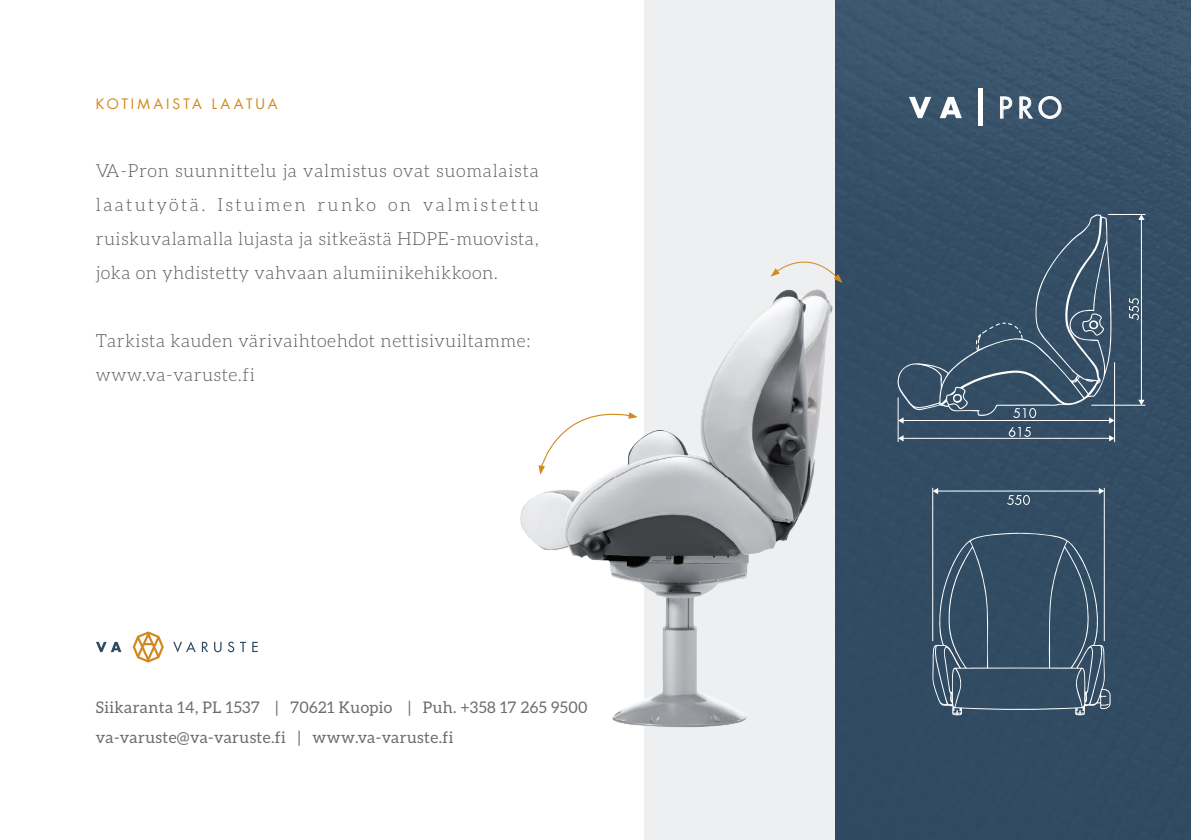
<style>
.page{position:relative;width:1191px;height:840px;background:#fff}
.page>*{position:absolute;margin:0;border:0;box-sizing:border-box;transform-origin:0 0}
.t1{font:28.2px "Futura Std";color:#fff}
.t2{font:300 18px/34px "Aleo";letter-spacing:.025em;color:#57585a;text-align:justify}
.t3{font:16px/30px "Aleo";letter-spacing:.025em;color:#6c6d70}
.t4{font:14px "Futura Std";letter-spacing:.215em;color:#d3881b}
</style>
<div class="page">
<div style="left:835px;top:0;width:356px;height:839px;background:#37526a"></div>
<svg style="left:909px;top:97px;width:22px;height:21px"></svg>
<svg style="left:939px;top:97px;width:23px;height:21px"></svg>
<div style="left:978px;top:89px;width:5px;height:37px;background:#fff"></div>
<div style="left:644px;top:0;width:191px;height:839px;background:#edeff0"></div>
<svg style="left:133px;top:631px;width:31px;height:31px"></svg>
<svg style="left:96px;top:641px;width:25px;height:10px"></svg>
<svg style="left:173px;top:641px;width:23px;height:11px"></svg>
<svg style="left:202px;top:641px;width:6px;height:10px"></svg>
<svg style="left:214px;top:641px;width:7px;height:11px"></svg>
<svg style="left:228px;top:641px;width:6px;height:11px"></svg>
<svg style="left:240px;top:641px;width:6px;height:10px"></svg>
<svg style="left:252px;top:641px;width:6px;height:10px"></svg>
<img style="left:520px;top:289px;width:313px;height:439px">
<svg style="left:770px;top:261px;width:73px;height:22px"></svg>
<svg style="left:897px;top:214px;width:214px;height:202px"></svg>
<svg style="left:1013px;top:408px;width:23px;height:10px"></svg>
<svg style="left:1008px;top:426px;width:22px;height:10px"></svg>
<svg style="left:1129px;top:298px;width:10px;height:22px"></svg>
<hr style="left:897px;top:397px;width:1px;height:45px;background:#fff">
<hr style="left:1114px;top:362px;width:1px;height:80px;background:#fff">
<hr style="left:902px;top:437px;width:208px;height:1px;background:#fff">
<svg style="left:898px;top:435px;width:5px;height:6px"></svg>
<svg style="left:1109px;top:435px;width:5px;height:6px"></svg>
<hr style="left:902px;top:420px;width:208px;height:1px;background:#fff">
<svg style="left:898px;top:417px;width:5px;height:6px"></svg>
<svg style="left:1109px;top:417px;width:5px;height:6px"></svg>
<hr style="left:1091px;top:404px;width:54px;height:1px;background:#fff">
<hr style="left:1108px;top:214px;width:37px;height:1px;background:#fff">
<hr style="left:1140px;top:219px;width:1px;height:181px;background:#fff">
<svg style="left:1138px;top:215px;width:6px;height:5px"></svg>
<svg style="left:1138px;top:399px;width:6px;height:6px"></svg>
<svg style="left:932px;top:532px;width:178px;height:183px"></svg>
<svg style="left:1007px;top:495px;width:23px;height:9px"></svg>
<hr style="left:932px;top:487px;width:1px;height:153px;background:#fff">
<hr style="left:1103px;top:487px;width:1px;height:153px;background:#fff">
<hr style="left:937px;top:490px;width:162px;height:1px;background:#fff">
<svg style="left:932px;top:487px;width:6px;height:7px"></svg>
<svg style="left:1098px;top:487px;width:6px;height:7px"></svg>
<svg style="left:1000px;top:97px;width:12px;height:21px"></svg>
<svg style="left:1019px;top:97px;width:13px;height:21px"></svg>
<svg style="left:1038px;top:96px;width:23px;height:22px"></svg>
<p class="t4" style="left:96px;top:95px;width:183px">KOTIMAISTA LAATUA</p>
<h1 class="t1" style="left:998px;top:90px;width:65px">PRO</h1>
<p class="t2" style="left:96px;top:154px;width:444px">VA-Pron suunnittelu ja valmistus ovat suomalaista laatutyötä. Istuimen runko on valmistettu ruiskuvalamalla lujasta ja sitkeästä HDPE-muovista, joka on yhdistetty vahvaan alumiinikehikkoon.</p>
<p class="t2" style="left:96px;top:324px;width:436px">Tarkista kauden värivaihtoehdot nettisivuiltamme: www.va-varuste.fi</p>
<p class="t3" style="left:96px;top:691px;width:493px">Siikaranta 14, PL 1537 | 70621 Kuopio | Puh. +358 17 265 9500 va-varuste@va-varuste.fi | www.va-varuste.fi</p>
</div>
